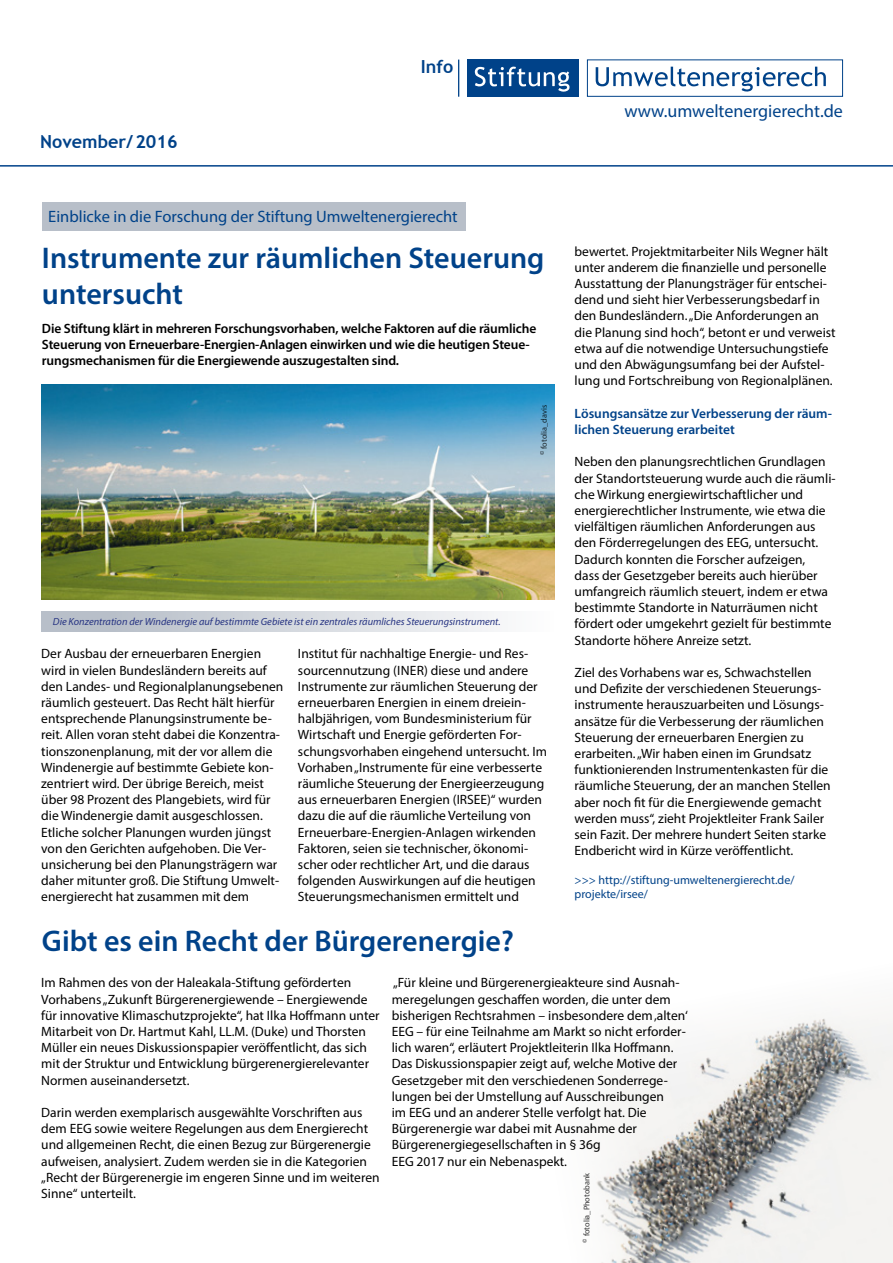
<style>
.page{position:relative;width:893px;height:1263px;background:#fff}
.page>*{position:absolute;margin:0;border:0;box-sizing:border-box;transform-origin:0 0}
.t1{font:600 30px/36px "Myriad Pro";color:#004289}
.t2{font:18px "Myriad Pro";color:#004289}
.t3{font:700 18px "Trebuchet MS";color:#004289}
.t4{font:16.5px "Myriad Pro";color:#004289}
.t5{font:13.5px/16.2px "Myriad Pro";color:#000}
.t6{font:600 13.5px/16.2px "Myriad Pro";letter-spacing:-.01em;color:#000}
.t7{font:600 13.5px/16.2px "Myriad Pro";color:#004289}
.t8{font:12px/14.4px "Myriad Pro";color:#004289}
.t9{font:italic 10.35px "Myriad Pro";color:#283583}
.t10{font:8.25px "Myriad Pro";color:#000}
</style>
<div class="page">
<hr style="left:0;top:165px;width:893px;height:2px;background:#004289">
<img style="left:41px;top:385px;width:513px;height:215px">
<img style="left:596px;top:1017px;width:297px;height:246px">
<div style="left:42px;top:202px;width:424px;height:28px;background:#b8bfc9"></div>
<div style="left:41px;top:611px;width:513px;height:20px;background:linear-gradient(to right,#b0b7c3,#fdfdfd)"></div>
<div style="left:467px;top:60px;width:112px;height:37px;background:#004289"></div>
<svg style="left:475px;top:67px;width:95px;height:25px"></svg>
<div style="left:587px;top:60px;width:256px;height:37px;border:1px solid #004289"></div>
<svg style="left:596px;top:67px;width:230px;height:25px"></svg>
<hr style="left:458px;top:60px;width:1px;height:37px;background:#004289">
<h2 class="t3" style="left:40px;top:130px;width:139px">November/ 2016</h2>
<h2 class="t3" style="left:421px;top:55px;width:34px">Info</h2>
<p class="t4" style="left:48px;top:206px;width:411px">Einblicke in die Forschung der Stiftung Umweltenergierecht</p>
<h1 class="t1" style="left:42px;top:239px;width:504px">Instrumente zur räumlichen Steuerung untersucht</h1>
<p class="t6" style="left:42px;top:320px;width:496px">Die Stiftung klärt in mehreren Forschungsvorhaben, welche Faktoren auf die räumliche<br>Steuerung von Erneuerbare-Energien-Anlagen einwirken und wie die heutigen Steue&shy;rungsmechanismen für die Energiewende auszugestalten sind.</p>
<p class="t10" style="left:539px;top:455px;width:52px;rotate:-90deg"><sup>©</sup> fotolia_davis</p>
<p class="t9" style="left:53px;top:615px;width:449px">Die Konzentration der Windenergie auf bestimmte Gebiete ist ein zentrales räumliches Steuerungsinstrument.</p>
<p class="t5" style="left:41px;top:645px;width:244px">Der Ausbau der erneuerbaren Energien wird in vielen Bundesländern bereits auf den Landes- und Regionalplanungsebenen räumlich gesteuert. Das Recht hält hierfür entsprechende Planungsinstrumente be&shy;reit. Allen voran steht dabei die Konzentra&shy;tionszonenplanung, mit der vor allem die Windenergie auf bestimmte Gebiete kon&shy;zentriert wird. Der übrige Bereich, meist über 98 Prozent des Plangebiets, wird für die Windenergie damit ausgeschlossen.<br>Etliche solcher Planungen wurden jüngst von den Gerichten aufgehoben. Die Ver&shy;unsicherung bei den Planungsträgern war daher mitunter groß. Die Stiftung Umwelt&shy;energierecht hat zusammen mit dem</p>
<p class="t5" style="left:298px;top:645px;width:232px">Institut für nachhaltige Energie- und Res&shy;sourcennutzung (iner</p>
<p class="t5" style="left:298px;top:662px;width:251px;text-indent:126px">) diese und andere Instrumente zur räumlichen Steuerung der erneuerbaren Energien in einem dreiein&shy;halbjährigen, vom Bundesministerium für Wirtschaft und Energie geförderten For&shy;schungsvorhaben eingehend untersucht. Im Vorhaben „Instrumente für eine verbesserte räumliche Steuerung der Energieerzeugung aus erneuerbaren Energien (IRSEE)“ wurden dazu die auf die räumliche Verteilung von Erneuerbare-Energien-Anlagen wirkenden Faktoren, seien sie technischer, ökonomi&shy;scher oder rechtlicher Art, und die daraus folgenden Auswirkungen auf die heutigen Steuerungsmechanismen ermittelt und</p>
<h1 class="t1" style="left:42px;top:922px;width:473px">Gibt es ein Recht der Bürgerenergie?</h1>
<h2 class="t2" style="left:624px;top:100px;width:220px">www.umweltenergierecht.de</h2>
<p class="t5" style="left:575px;top:243px;width:263px">bewertet. Projektmitarbeiter Nils Wegner hält unter anderem die finanzielle und personelle Ausstattung der Planungsträger für entschei&shy;dend und sieht hier Verbesserungsbedarf in den Bundesländern. „Die Anforderungen an die Planung sind hoch“, betont er und verweist etwa auf die notwendige Untersuchungstiefe und den Abwägungsumfang bei der Aufstel&shy;lung und Fortschreibung von Regionalplänen.</p>
<p class="t7" style="left:575px;top:405px;width:259px">Lösungsansätze zur Verbesserung der räum&shy;lichen Steuerung erarbeitet</p>
<p class="t5" style="left:575px;top:453px;width:263px">Neben den planungsrechtlichen Grundlagen der Standortsteuerung wurde auch die räumli&shy;che Wirkung energiewirtschaftlicher und energierechtlicher Instrumente, wie etwa die vielfältigen räumlichen Anforderungen aus den Förderregelungen des EEG, untersucht.<br>Dadurch konnten die Forscher aufzeigen,<br>dass der Gesetzgeber bereits auch hierüber umfangreich räumlich steuert, indem er etwa bestimmte Standorte in Naturräumen nicht fördert oder umgekehrt gezielt für bestimmte Standorte höhere Anreize setzt.</p>
<p class="t5" style="left:575px;top:664px;width:258px">Ziel des Vorhabens war es, Schwachstellen und Defizite der verschiedenen Steuerungs&shy;instrumente herauszuarbeiten und Lösungs&shy;ansätze für die Verbesserung der räumlichen Steuerung der erneuerbaren Energien zu erarbeiten. „Wir haben einen im Grundsatz funktionierenden Instrumentenkasten für die räumliche Steuerung, der an manchen Stellen aber noch fit für die Energiewende gemacht werden muss“, zieht Projektleiter Frank Sailer sein Fazit. Der mehrere hundert Seiten starke Endbericht wird in Kürze veröffentlicht.</p>
<p class="t8" style="left:575px;top:872px;width:221px">&gt;&gt;&gt; http://stiftung-umweltenergierecht.de/ projekte/irsee/</p>
<p class="t5" style="left:41px;top:974px;width:340px">Im Rahmen des von der Haleakala-Stiftung geförderten Vorhabens „Zukunft Bürgerenergiewende – Energiewende für innovative Klimaschutzprojekte“, hat Ilka Hoffmann unter Mitarbeit von Dr. Hartmut Kahl, LL.M. (Duke) und Thorsten Müller ein neues Diskussionspapier veröffentlicht, das sich mit der Struktur und Entwicklung bürgerenergierelevanter Normen auseinandersetzt.</p>
<p class="t5" style="left:41px;top:1104px;width:340px">Darin werden exemplarisch ausgewählte Vorschriften aus dem EEG sowie weitere Regelungen aus dem Energierecht und allgemeinen Recht, die einen Bezug zur Bürgerenergie aufweisen, analysiert. Zudem werden sie in die Kategorien „Recht der Bürgerenergie im engeren Sinne und im weiteren Sinne“ unterteilt.</p>
<p class="t5" style="left:392px;top:974px;width:298px">„Für kleine und Bürgerenergieakteure sind Ausnah&shy;meregelungen geschaffen worden, die unter dem bisherigen Rechtsrahmen – insbesondere dem ‚alten‘ EEG – für eine Teilnahme am Markt so nicht erforder&shy;lich waren“, erläutert Projektleiterin Ilka Hoffmann.<br>Das Diskussionspapier zeigt auf, welche Motive der Gesetzgeber mit den verschiedenen Sonderrege&shy;lungen bei der Umstellung auf Ausschreibungen<br>im EEG und an anderer Stelle verfolgt hat. Die Bürgerenergie war dabei mit Ausnahme der Bürgerenergiegesellschaften in § 36g<br>EEG 2017 nur ein Nebenaspekt.</p>
<p class="t10" style="left:582px;top:1243px;width:72px;rotate:-90deg"><sup>©</sup> fotolia_Photobank</p>
</div>
